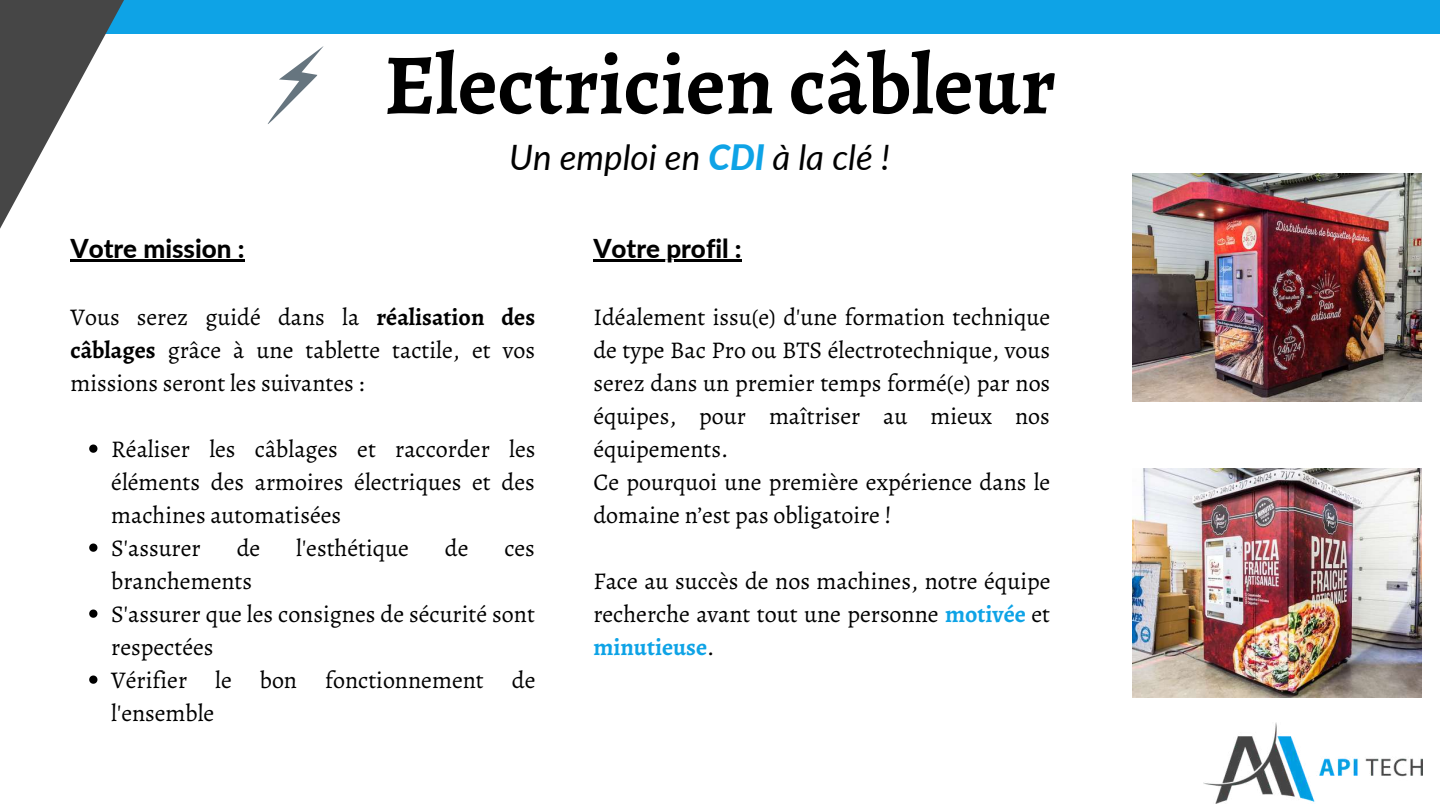
<style>
.page{position:relative;width:1440px;height:810px;background:#fff}
.page>*{position:absolute;margin:0;border:0;box-sizing:border-box;transform-origin:0 0}
.t1{font:700 86px "Alegreya";color:#000}
.t2{font:italic 35px "Lato";color:#000}
.t3{font:800 26px "Lato";color:#000}
.t4{font:24px/33px "Alegreya";color:#000}
.s1{font-weight:800;color:#0ea3e6}
.s2{font-weight:700}
.s3{font-weight:700;color:#0ea3e6}
</style>
<div class="page">
<div style="left:0;top:0;width:1440px;height:33px;background:#0ea3e6"></div>
<svg style="left:0;top:0;width:279px;height:451px"></svg>
<svg style="left:266px;top:37px;width:58px;height:96px"></svg>
<svg style="left:89px;top:445px;width:8px;height:8px"></svg>
<svg style="left:89px;top:544px;width:8px;height:8px"></svg>
<svg style="left:89px;top:610px;width:8px;height:8px"></svg>
<svg style="left:89px;top:676px;width:8px;height:8px"></svg>
<img style="left:1132px;top:468px;width:290px;height:229px">
<img style="left:1132px;top:173px;width:290px;height:229px">
<img style="left:1204px;top:723px;width:218px;height:81px">
<hr style="left:70px;top:260px;width:175px;height:2px;background:#000">
<hr style="left:593px;top:260px;width:149px;height:2px;background:#000">
<h1 class="t1" style="left:384px;top:26px;width:673px">Electricien câbleur</h1>
<h2 class="t2" style="left:509px;top:136px;width:382px">Un emploi en <span class="s1">CDI</span> à la clé !</h2>
<p class="t3" style="left:70px;top:232px;width:176px">Votre mission :</p>
<p class="t3" style="left:593px;top:232px;width:150px">Votre profil :</p>
<p class="t4" style="left:70px;top:301px;width:466px;text-align:justify">Vous serez guidé dans la <span class="s2">réalisation des câblages</span> grâce à une tablette tactile, et vos missions seront les suivantes :</p>
<p class="t4" style="left:593px;top:301px;width:458px">Idéalement issu(e) d'une formation technique de type Bac Pro ou BTS électrotechnique, vous serez dans un premier temps formé(e) par nos équipes, pour maîtriser au mieux nos équipements.<br>Ce pourquoi une première expérience dans le domaine n’est pas obligatoire !</p>
<p class="t4" style="left:111px;top:433px;width:426px">Réaliser les câblages et raccorder les éléments des armoires électriques et des machines automatisées<br>S'assurer</p>
<p class="t4" style="left:237px;top:532px;width:25px">de</p>
<p class="t4" style="left:296px;top:532px;width:114px">l'esthétique</p>
<p class="t4" style="left:445px;top:532px;width:25px">de</p>
<p class="t4" style="left:504px;top:532px;width:32px">ces</p>
<p class="t4" style="left:111px;top:565px;width:426px">branchements<br>S'assurer que les consignes de sécurité sont respectées<br>Vérifier le bon fonctionnement de l'ensemble</p>
<p class="t4" style="left:593px;top:565px;width:459px;text-align:justify">Face au succès de nos machines, notre équipe recherche avant tout une personne <span class="s3">motivée</span> et <span class="s3">minutieuse</span>.</p>
</div>
